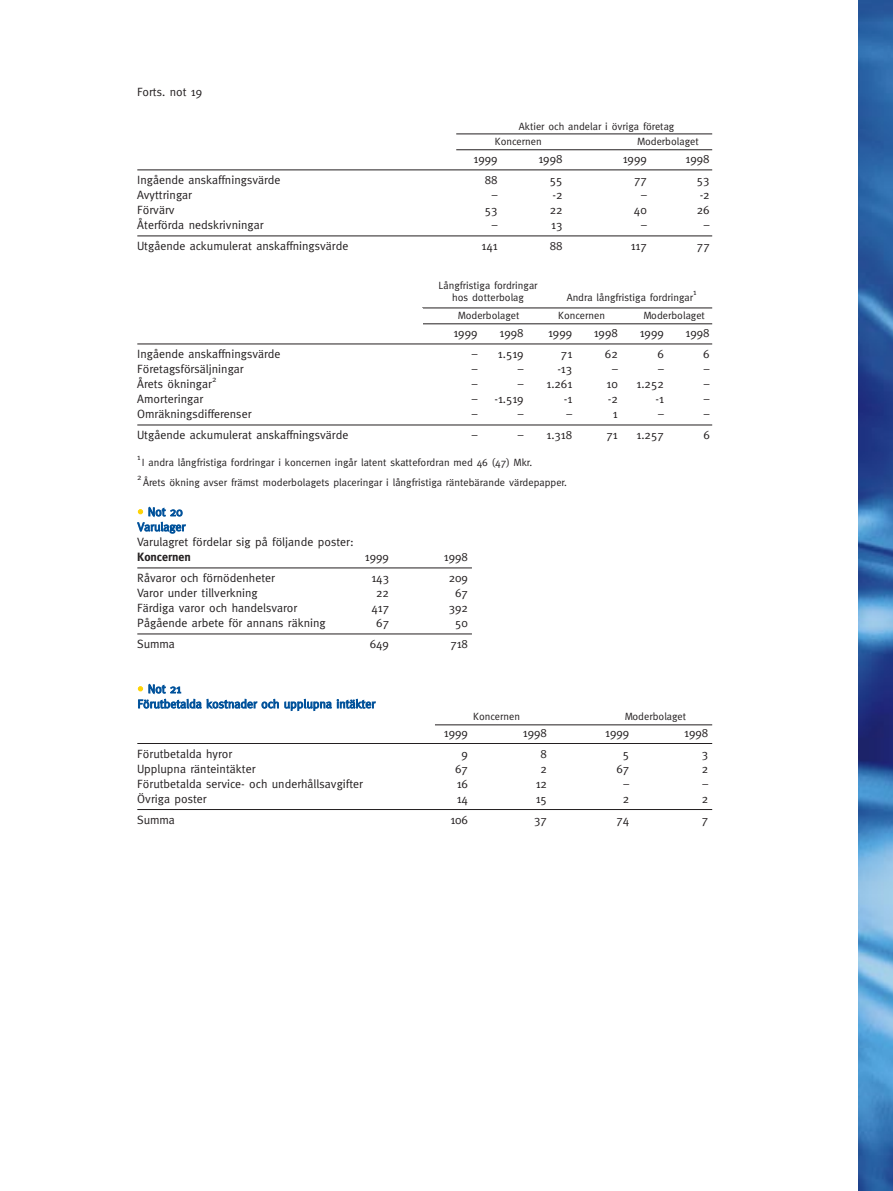
<style>
.page{position:relative;width:893px;height:1191px;background:#fff}
.page>*{position:absolute;margin:0;border:0;box-sizing:border-box;transform-origin:0 0}
.t1{font:12px "Meta";color:#231f20}
.t2{font:12px/15px "Meta";color:#01529b}
.t3{font:700 12px "Meta";color:#231f20}
.t4{font:10.5px/15px "Meta";color:#231f20}
.t5{font:8.25px "Meta";color:#231f20}
.s1{color:#fed304}
</style>
<div class="page">
<img style="left:859px;top:0;width:34px;height:1191px">
<svg style="left:892px;top:333px;width:1px;height:53px"></svg>
<hr style="left:456px;top:133px;width:256px;height:1px;background:#231f20">
<hr style="left:456px;top:149px;width:256px;height:1px;background:#231f20">
<hr style="left:137px;top:169px;width:575px;height:1px;background:#231f20">
<hr style="left:137px;top:235px;width:575px;height:1px;background:#231f20">
<hr style="left:422px;top:307px;width:290px;height:1px;background:#231f20">
<hr style="left:137px;top:323px;width:575px;height:1px;background:#231f20">
<hr style="left:137px;top:343px;width:575px;height:1px;background:#231f20">
<hr style="left:137px;top:424px;width:575px;height:1px;background:#231f20">
<hr style="left:137px;top:567px;width:335px;height:1px;background:#231f20">
<hr style="left:137px;top:633px;width:335px;height:1px;background:#231f20">
<hr style="left:435px;top:724px;width:277px;height:1px;background:#231f20">
<hr style="left:137px;top:743px;width:575px;height:1px;background:#231f20">
<hr style="left:137px;top:809px;width:575px;height:1px;background:#231f20">
<div style="left:127px;top:308px;width:295px;height:25px;background:#fff"></div>
<p class="t1" style="left:137px;top:87px;width:66px">Forts. not 19</p>
<p class="t4" style="left:495px;top:120px;width:181px;text-indent:24px">Aktier och andelar i övriga företag<br>Koncernen</p>
<p class="t4" style="left:637px;top:135px;width:63px">Moderbolaget</p>
<p class="t1" style="left:474px;top:155px;width:26px">1999</p>
<p class="t1" style="left:538px;top:155px;width:26px">1998</p>
<p class="t1" style="left:623px;top:155px;width:26px">1999</p>
<p class="t1" style="left:686px;top:155px;width:26px">1998</p>
<p class="t1" style="left:137px;top:176px;width:145px">Ingående anskaffningsvärde</p>
<p class="t1" style="left:485px;top:176px;width:14px">88</p>
<p class="t1" style="left:550px;top:176px;width:14px">55</p>
<p class="t1" style="left:634px;top:176px;width:14px">77</p>
<p class="t1" style="left:697px;top:176px;width:14px">53</p>
<p class="t1" style="left:137px;top:191px;width:56px">Avyttringar</p>
<p class="t1" style="left:492px;top:191px;width:7px">–</p>
<p class="t1" style="left:552px;top:191px;width:12px">-2</p>
<p class="t1" style="left:641px;top:191px;width:7px">–</p>
<p class="t1" style="left:700px;top:191px;width:12px">-2</p>
<p class="t1" style="left:137px;top:206px;width:39px">Förvärv</p>
<p class="t1" style="left:485px;top:206px;width:14px">53</p>
<p class="t1" style="left:550px;top:206px;width:14px">22</p>
<p class="t1" style="left:634px;top:206px;width:14px">40</p>
<p class="t1" style="left:697px;top:206px;width:14px">26</p>
<p class="t1" style="left:137px;top:221px;width:128px">Återförda nedskrivningar</p>
<p class="t1" style="left:492px;top:221px;width:7px">–</p>
<p class="t1" style="left:551px;top:221px;width:13px">13</p>
<p class="t1" style="left:641px;top:221px;width:7px">–</p>
<p class="t1" style="left:704px;top:221px;width:7px">–</p>
<p class="t1" style="left:137px;top:242px;width:213px">Utgående ackumulerat anskaffningsvärde</p>
<p class="t1" style="left:482px;top:242px;width:18px">141</p>
<p class="t1" style="left:550px;top:242px;width:14px">88</p>
<p class="t1" style="left:631px;top:242px;width:18px">117</p>
<p class="t1" style="left:697px;top:242px;width:14px">77</p>
<p class="t4" style="left:439px;top:281px;width:100px;line-height:12px;text-align:center">Långfristiga fordringar hos dotterbolag</p>
<p class="t5" style="left:693px;top:289px;width:5px">1</p>
<p class="t4" style="left:567px;top:291px;width:128px">Andra långfristiga fordringar</p>
<p class="t4" style="left:458px;top:309px;width:63px">Moderbolaget</p>
<p class="t4" style="left:558px;top:309px;width:48px">Koncernen</p>
<p class="t4" style="left:643px;top:309px;width:63px">Moderbolaget</p>
<p class="t1" style="left:453px;top:329px;width:26px">1999</p>
<p class="t1" style="left:500px;top:329px;width:26px">1998</p>
<p class="t1" style="left:548px;top:329px;width:26px">1999</p>
<p class="t1" style="left:594px;top:329px;width:26px">1998</p>
<p class="t1" style="left:640px;top:329px;width:26px">1999</p>
<p class="t1" style="left:686px;top:329px;width:26px">1998</p>
<p class="t1" style="left:137px;top:350px;width:145px">Ingående anskaffningsvärde</p>
<p class="t1" style="left:472px;top:350px;width:53px">– 1.519</p>
<p class="t1" style="left:561px;top:350px;width:13px">71</p>
<p class="t1" style="left:605px;top:350px;width:14px">62</p>
<p class="t1" style="left:657px;top:350px;width:8px">6</p>
<p class="t1" style="left:703px;top:350px;width:8px">6</p>
<p class="t1" style="left:137px;top:365px;width:108px">Företagsförsäljningar</p>
<p class="t1" style="left:472px;top:365px;width:7px">–</p>
<p class="t1" style="left:518px;top:365px;width:7px">–</p>
<p class="t1" style="left:557px;top:365px;width:16px">-13</p>
<p class="t1" style="left:612px;top:365px;width:7px">–</p>
<p class="t1" style="left:658px;top:365px;width:7px">–</p>
<p class="t1" style="left:704px;top:365px;width:7px">–</p>
<p class="t1" style="left:137px;top:380px;width:76px">Årets ökningar</p>
<p class="t5" style="left:212px;top:376px;width:6px">2</p>
<p class="t1" style="left:472px;top:380px;width:7px">–</p>
<p class="t1" style="left:518px;top:380px;width:56px">– 1.261</p>
<p class="t1" style="left:607px;top:380px;width:13px">10</p>
<p class="t1" style="left:637px;top:380px;width:29px">1.252</p>
<p class="t1" style="left:704px;top:380px;width:7px">–</p>
<p class="t1" style="left:137px;top:395px;width:67px">Amorteringar</p>
<p class="t1" style="left:472px;top:395px;width:53px">– -1.519</p>
<p class="t1" style="left:564px;top:395px;width:10px">-1</p>
<p class="t1" style="left:608px;top:395px;width:12px">-2</p>
<p class="t1" style="left:655px;top:395px;width:10px">-1</p>
<p class="t1" style="left:704px;top:395px;width:7px">–</p>
<p class="t1" style="left:137px;top:410px;width:116px">Omräkningsdifferenser</p>
<p class="t1" style="left:472px;top:410px;width:7px">–</p>
<p class="t1" style="left:518px;top:410px;width:7px">–</p>
<p class="t1" style="left:566px;top:410px;width:7px">–</p>
<p class="t1" style="left:613px;top:410px;width:6px">1</p>
<p class="t1" style="left:658px;top:410px;width:7px">–</p>
<p class="t1" style="left:704px;top:410px;width:7px">–</p>
<p class="t1" style="left:137px;top:431px;width:213px">Utgående ackumulerat anskaffningsvärde</p>
<p class="t1" style="left:472px;top:431px;width:7px">–</p>
<p class="t1" style="left:518px;top:431px;width:56px">– 1.318</p>
<p class="t1" style="left:607px;top:431px;width:13px">71</p>
<p class="t1" style="left:637px;top:431px;width:29px">1.257</p>
<p class="t1" style="left:703px;top:431px;width:8px">6</p>
<p class="t5" style="left:137px;top:454px;width:5px">1</p>
<p class="t4" style="left:142px;top:456px;width:392px">I andra långfristiga fordringar i koncernen ingår latent skattefordran med 46 (47) Mkr.</p>
<p class="t5" style="left:137px;top:474px;width:6px">2</p>
<p class="t4" style="left:143px;top:476px;width:425px">Årets ökning avser främst moderbolagets placeringar i långfristiga räntebärande värdepapper.</p>
<p class="t2" style="left:137px;top:505px;width:49px"><span class="s1">•</span> Not 20<br>Varulager</p>
<p class="t1" style="left:137px;top:537px;width:218px">Varulagret fördelar sig på följande poster:</p>
<p class="t3" style="left:137px;top:552px;width:55px">Koncernen</p>
<p class="t1" style="left:365px;top:552px;width:26px">1999</p>
<p class="t1" style="left:444px;top:552px;width:26px">1998</p>
<p class="t1" style="left:137px;top:573px;width:139px">Råvaror och förnödenheter</p>
<p class="t1" style="left:371px;top:573px;width:19px">143</p>
<p class="t1" style="left:449px;top:573px;width:21px">209</p>
<p class="t1" style="left:137px;top:588px;width:122px">Varor under tillverkning</p>
<p class="t1" style="left:376px;top:588px;width:14px">22</p>
<p class="t1" style="left:455px;top:588px;width:14px">67</p>
<p class="t1" style="left:137px;top:603px;width:162px">Färdiga varor och handelsvaror</p>
<p class="t1" style="left:371px;top:603px;width:19px">417</p>
<p class="t1" style="left:449px;top:603px;width:21px">392</p>
<p class="t1" style="left:137px;top:618px;width:190px">Pågående arbete för annans räkning</p>
<p class="t1" style="left:376px;top:618px;width:14px">67</p>
<p class="t1" style="left:455px;top:618px;width:14px">50</p>
<p class="t1" style="left:137px;top:639px;width:39px">Summa</p>
<p class="t1" style="left:370px;top:639px;width:21px">649</p>
<p class="t1" style="left:450px;top:639px;width:19px">718</p>
<p class="t2" style="left:137px;top:682px;width:239px"><span class="s1">•</span> Not 21<br>Förutbetalda kostnader och upplupna intäkter</p>
<p class="t4" style="left:473px;top:710px;width:48px">Koncernen</p>
<p class="t4" style="left:625px;top:710px;width:63px">Moderbolaget</p>
<p class="t1" style="left:444px;top:728px;width:26px">1999</p>
<p class="t1" style="left:523px;top:728px;width:26px">1998</p>
<p class="t1" style="left:605px;top:728px;width:26px">1999</p>
<p class="t1" style="left:684px;top:728px;width:26px">1998</p>
<p class="t1" style="left:137px;top:749px;width:96px">Förutbetalda hyror</p>
<p class="t1" style="left:462px;top:749px;width:8px">9</p>
<p class="t1" style="left:541px;top:749px;width:8px">8</p>
<p class="t1" style="left:623px;top:749px;width:8px">5</p>
<p class="t1" style="left:702px;top:749px;width:8px">3</p>
<p class="t1" style="left:137px;top:764px;width:120px">Upplupna ränteintäkter</p>
<p class="t1" style="left:455px;top:764px;width:14px">67</p>
<p class="t1" style="left:541px;top:764px;width:8px">2</p>
<p class="t1" style="left:616px;top:764px;width:14px">67</p>
<p class="t1" style="left:702px;top:764px;width:8px">2</p>
<p class="t1" style="left:137px;top:779px;width:227px">Förutbetalda service- och underhållsavgifter</p>
<p class="t1" style="left:457px;top:779px;width:13px">16</p>
<p class="t1" style="left:536px;top:779px;width:13px">12</p>
<p class="t1" style="left:624px;top:779px;width:7px">–</p>
<p class="t1" style="left:702px;top:779px;width:7px">–</p>
<p class="t1" style="left:137px;top:794px;width:71px">Övriga poster</p>
<p class="t1" style="left:457px;top:794px;width:13px">14</p>
<p class="t1" style="left:536px;top:794px;width:13px">15</p>
<p class="t1" style="left:623px;top:794px;width:8px">2</p>
<p class="t1" style="left:702px;top:794px;width:8px">2</p>
<p class="t1" style="left:137px;top:815px;width:39px">Summa</p>
<p class="t1" style="left:450px;top:815px;width:19px">106</p>
<p class="t1" style="left:534px;top:815px;width:14px">37</p>
<p class="t1" style="left:616px;top:815px;width:14px">74</p>
<p class="t1" style="left:702px;top:815px;width:8px">7</p>
</div>
